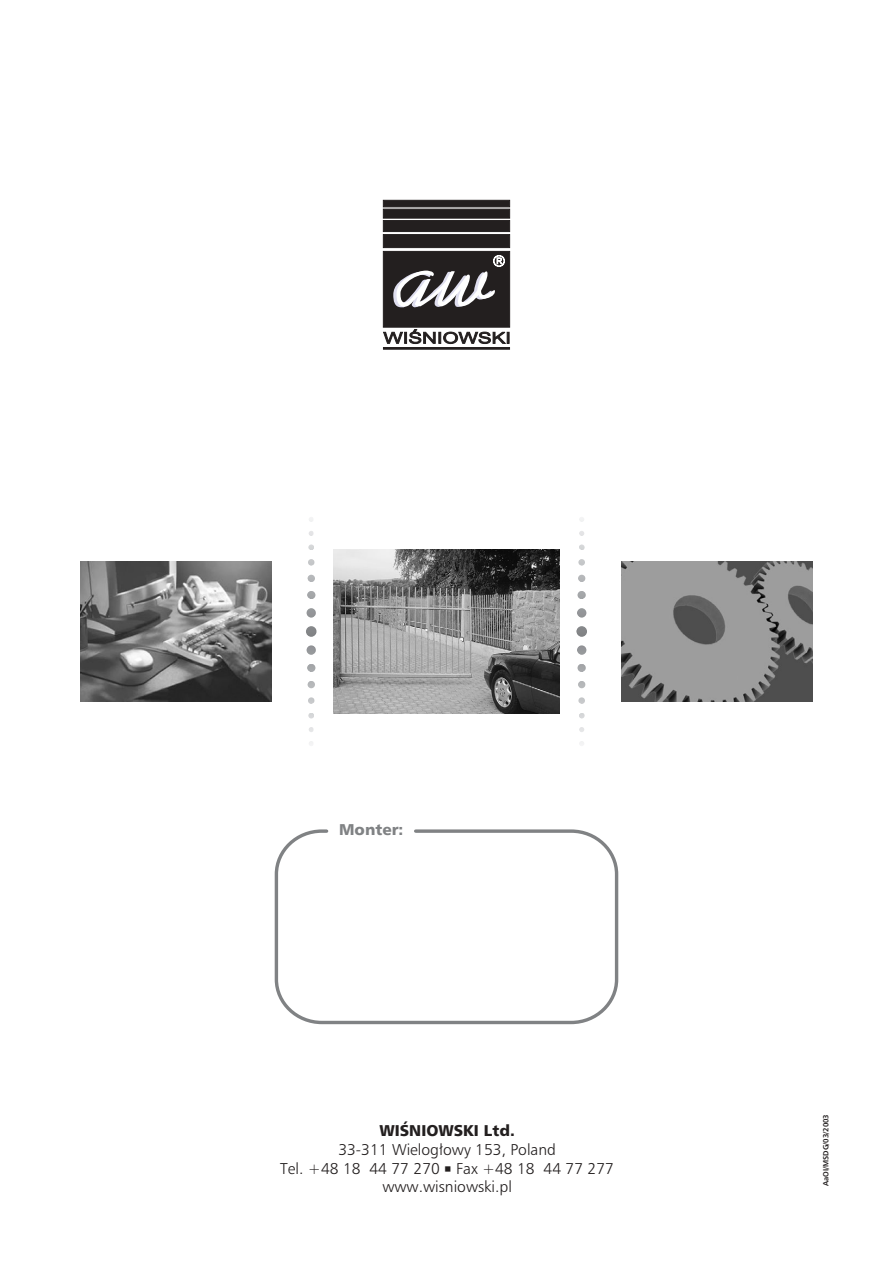
<style>
.page{position:relative;width:893px;height:1263px;background:#fff}
.page>*{position:absolute;margin:0;border:0;box-sizing:border-box;transform-origin:0 0}
.t1{font:15px/18.8px "Humnst 777 Lt PL";color:#231f1f;text-align:center}
.t2{font:15px "Humnst 777 Blk PL";color:#231f1f}
.t3{font:15px "Humnst 777 Blk PL";color:#808284}
.t4{font:700 7.5px "Humnst 777 EU";color:#231f1f}
</style>
<div class="page">
<div style="left:275px;top:829px;width:343px;height:195px;border:3px solid #808284;border-radius:44px"></div>
<svg style="left:383px;top:200px;width:127px;height:150px"></svg>
<svg style="left:306px;top:626px;width:10px;height:10px"></svg>
<svg style="left:307px;top:608px;width:9px;height:9px"></svg>
<svg style="left:307px;top:591px;width:8px;height:8px"></svg>
<svg style="left:308px;top:575px;width:7px;height:7px"></svg>
<svg style="left:308px;top:559px;width:6px;height:7px"></svg>
<svg style="left:308px;top:544px;width:6px;height:6px"></svg>
<svg style="left:309px;top:531px;width:4px;height:5px"></svg>
<svg style="left:309px;top:517px;width:4px;height:5px"></svg>
<svg style="left:307px;top:646px;width:9px;height:8px"></svg>
<svg style="left:307px;top:664px;width:8px;height:8px"></svg>
<svg style="left:308px;top:681px;width:7px;height:7px"></svg>
<svg style="left:308px;top:697px;width:6px;height:7px"></svg>
<svg style="left:308px;top:713px;width:6px;height:5px"></svg>
<svg style="left:309px;top:727px;width:4px;height:5px"></svg>
<svg style="left:309px;top:741px;width:4px;height:4px"></svg>
<svg style="left:577px;top:626px;width:10px;height:10px"></svg>
<svg style="left:577px;top:608px;width:9px;height:9px"></svg>
<svg style="left:578px;top:591px;width:8px;height:8px"></svg>
<svg style="left:578px;top:575px;width:7px;height:7px"></svg>
<svg style="left:579px;top:559px;width:6px;height:7px"></svg>
<svg style="left:579px;top:544px;width:6px;height:6px"></svg>
<svg style="left:579px;top:531px;width:5px;height:5px"></svg>
<svg style="left:579px;top:517px;width:5px;height:5px"></svg>
<svg style="left:577px;top:646px;width:9px;height:8px"></svg>
<svg style="left:578px;top:664px;width:8px;height:8px"></svg>
<svg style="left:578px;top:681px;width:7px;height:7px"></svg>
<svg style="left:579px;top:697px;width:6px;height:7px"></svg>
<svg style="left:579px;top:713px;width:6px;height:5px"></svg>
<svg style="left:579px;top:727px;width:5px;height:5px"></svg>
<svg style="left:579px;top:741px;width:5px;height:4px"></svg>
<img style="left:621px;top:562px;width:192px;height:139px">
<img style="left:80px;top:562px;width:192px;height:139px">
<img style="left:334px;top:550px;width:225px;height:163px">
<p class="t3" style="left:339px;top:823px;width:66px">Monter:</p>
<p class="t2" style="left:379px;top:1124px;width:137px">WIŚNIOWSKI Ltd.</p>
<p class="t1" style="left:280px;top:1141px;width:335px">33-311 Wielogłowy 153, Poland<br>Tel. +48 18 44 77 270 Fax +48 18 44 77 277 www.wisniowski.pl</p>
<p class="t4" style="left:823px;top:1186px;width:74px;rotate:-90deg">AaOI/MSDG/03/2003</p>
</div>
